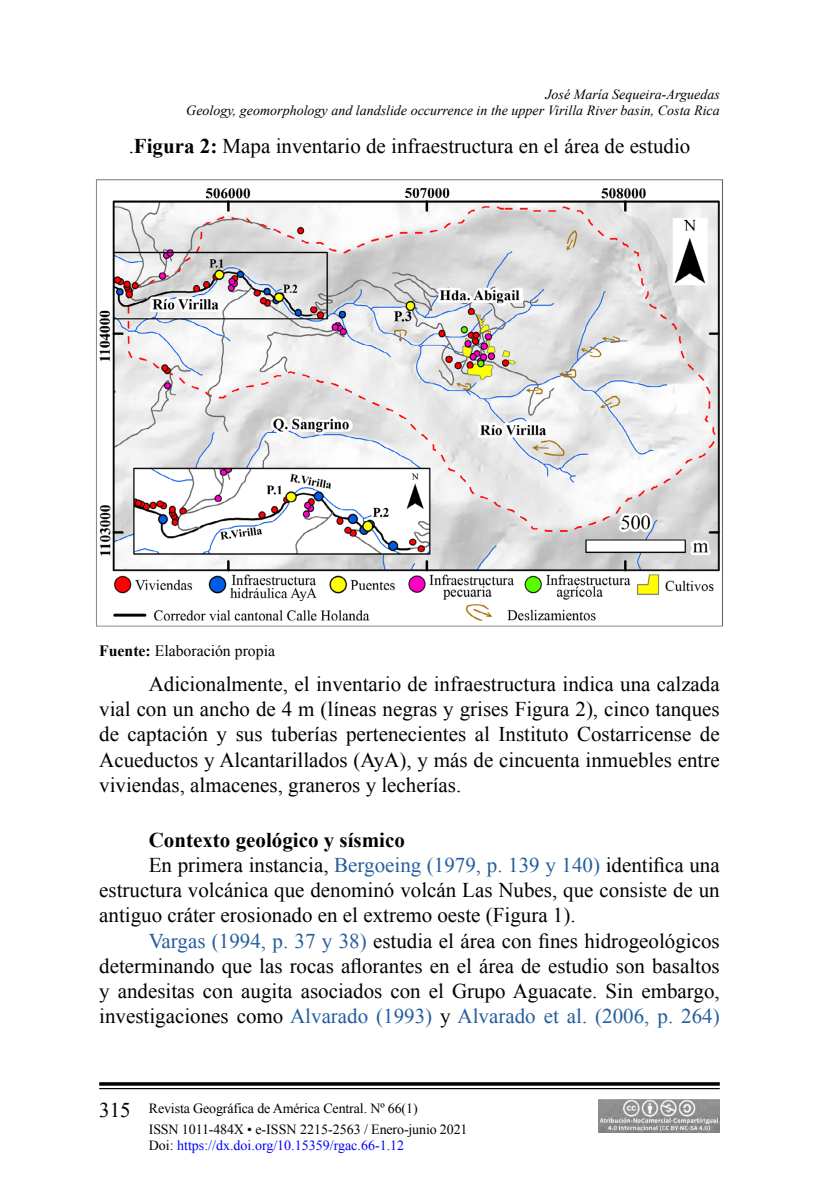
<style>
.page{position:relative;width:819px;height:1197px;background:#fff}
.page>*{position:absolute;margin:0;border:0;box-sizing:border-box;transform-origin:0 0}
.t1{font:21px/25.2px "Times New Roman";color:#000;text-align:justify}
.t2{font:21px "Times New Roman";color:#245d9c}
.t3{font:700 21px "Times New Roman";color:#000}
.t4{font:15.75px "Times New Roman";color:#000}
.t5{font:italic 14px/16.8px "Times New Roman";color:#000;text-align:right}
.t6{font:14px/21px "Times New Roman";letter-spacing:-.01em;color:#000}
.t7{font:14px "Times New Roman";color:#00f}
.s1{font-weight:700}
.s2{color:#245d9c}
.s3{color:#000}
.s4{font-size:21px}
</style>
<div class="page">
<svg style="left:99px;top:1082px;width:621px;height:4px;background:#1f1f1f"></svg>
<hr style="left:99px;top:1088px;width:621px;height:1px;background:#000">
<img style="left:599px;top:1099px;width:121px;height:34px">
<img style="left:96px;top:179px;width:627px;height:448px">
<p class="t5" style="left:186px;top:85px;width:535px">José María Sequeira-Arguedas<br>Geology, geomorphology and landslide occurrence in the upper Virilla River basin, Costa Rica</p>
<p class="t1" style="left:129px;top:134px;width:563px">.<span class="s1">Figura 2:</span> Mapa inventario de infraestructura en el área de estudio</p>
<p class="t4" style="left:99px;top:640px;width:177px"><span class="s1">Fuente:</span> Elaboración propia</p>
<p class="t1" style="left:99px;top:671px;width:622px;text-indent:50px">Adicionalmente, el inventario de infraestructura indica una calzada vial con un ancho de 4 m (líneas negras y grises Figura 2), cinco tanques de captación y sus tuberías pertenecientes al Instituto Costarricense de Acueductos y Alcantarillados (AyA), y más de cincuenta inmuebles entre viviendas, almacenes, graneros y lecherías.</p>
<p class="t3" style="left:149px;top:825px;width:258px">Contexto geológico y sísmico</p>
<p class="t1" style="left:149px;top:852px;width:573px">En primera instancia, <span class="s2">Bergoeing (1979, p. 139 y 140)</span> identifica una</p>
<p class="t1" style="left:99px;top:877px;width:622px">estructura volcánica que denominó volcán Las Nubes, que consiste de un</p>
<p class="t1" style="left:99px;top:903px;width:478px">antiguo cráter erosionado en el extremo oeste (Figura 1).</p>
<p class="t1" style="left:149px;top:928px;width:572px"><span class="s2">Vargas (1994, p. 37 y 38)</span> estudia el área con fines hidrogeológicos</p>
<p class="t1" style="left:99px;top:953px;width:622px">determinando que las rocas aflorantes en el área de estudio son basaltos</p>
<p class="t1" style="left:99px;top:978px;width:622px">y andesitas con augita asociados con el Grupo Aguacate. Sin embargo,</p>
<p class="t2" style="left:99px;top:1002px;width:622px"><span class="s3">investigaciones como</span> Alvarado (1993) <span class="s3">y</span> Alvarado et al. (2006, p. 264)</p>
<p class="t6" style="left:149px;top:1097px;width:320px;text-indent:-50px"><span class="s4">315</span> Revista Geográfica de América Central. Nº 66(1)<br>ISSN 1011-484X • e-ISSN 2215-2563 / Enero-junio 2021</p>
<p class="t7" style="left:149px;top:1136px;width:257px"><span class="s3">Doi:</span> https://dx.doi.org/10.15359/rgac.66-1.12</p>
</div>
